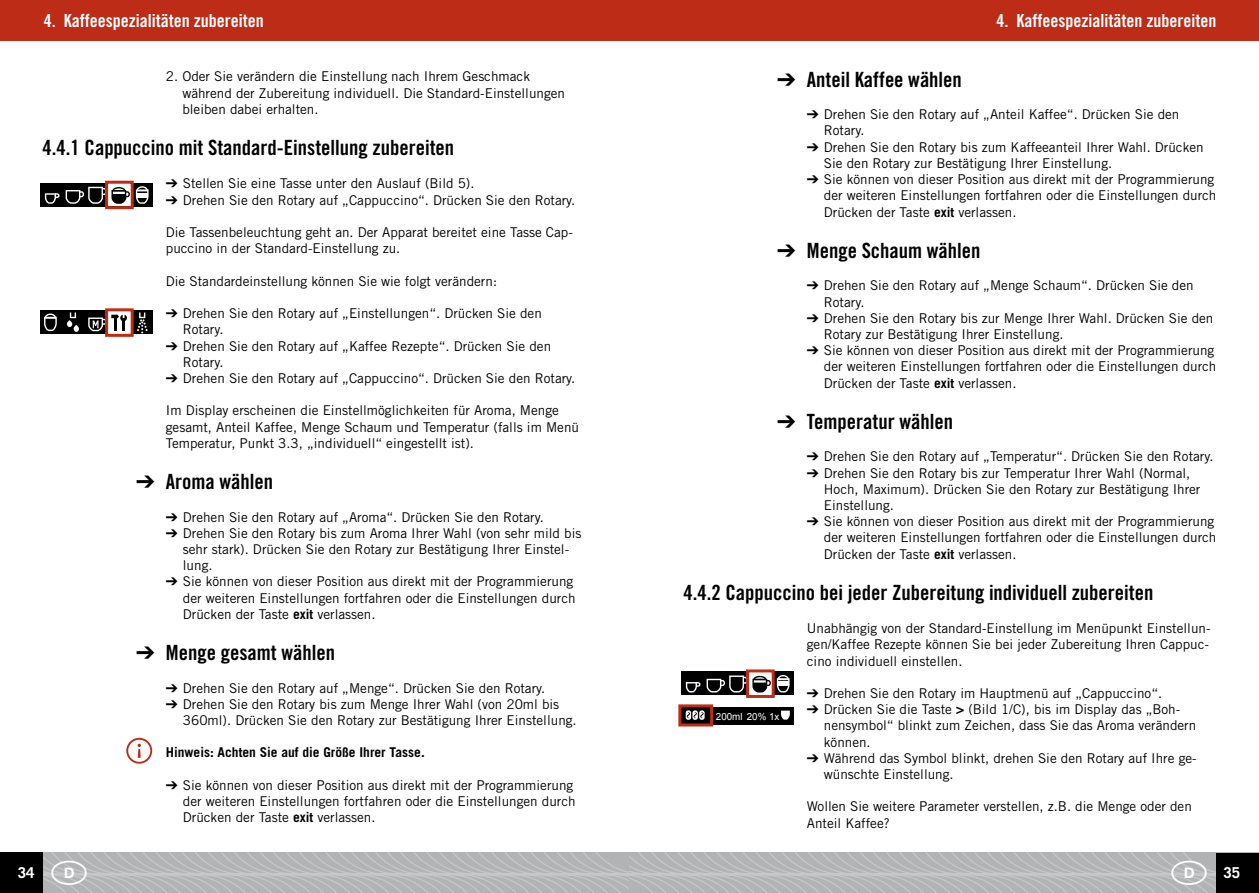
<style>
.page{position:relative;width:1259px;height:893px;background:#fff}
.page>*{position:absolute;margin:0;border:0;box-sizing:border-box;transform-origin:0 0}
.t1{font:21px "Trade Gothic LT Std Bd Cn 20";color:#000}
.t2{font:18px "Trade Gothic LT Std Bd Cn 20";color:#fff}
.t3{font:700 15px "Trade Gothic LT Std";color:#fff}
.t4{font:13.5px/16.2px "Trade Gothic LT Std";color:#000}
.t5{font:700 13.5px "Trade Gothic LT Std";color:#000}
.t6{font:9.75px "Arial";color:#fff}
.s1{font-weight:700}
</style>
<div class="page">
<div style="left:40px;top:183px;width:113px;height:24px;background:#000"></div>
<svg style="left:45px;top:193px;width:15px;height:11px"></svg>
<svg style="left:66px;top:180px;width:83px;height:30px"></svg>
<div style="left:40px;top:310px;width:113px;height:24px;background:#000"></div>
<svg style="left:44px;top:314px;width:13px;height:17px"></svg>
<svg style="left:70px;top:312px;width:6px;height:6px"></svg>
<svg style="left:67px;top:320px;width:6px;height:7px"></svg>
<svg style="left:74px;top:325px;width:5px;height:7px"></svg>
<svg style="left:88px;top:308px;width:60px;height:29px"></svg>
<div style="left:126px;top:738px;width:26px;height:26px;border:2px solid #bd2c16;border-radius:50%"></div>
<svg style="left:138px;top:744px;width:3px;height:14px"></svg>
<div style="left:681px;top:672px;width:113px;height:23px;background:#000"></div>
<div style="left:681px;top:707px;width:113px;height:18px;background:#000"></div>
<hr style="left:681px;top:707px;width:113px;height:1px;background:#fff">
<svg style="left:678px;top:669px;width:112px;height:58px"></svg>
<div style="left:0;top:0;width:629px;height:40px;background:#bd2c16"></div>
<div style="left:0;top:853px;width:42px;height:40px;background:#000"></div>
<div style="left:629px;top:0;width:630px;height:40px;background:#bd2c16"></div>
<div style="left:1216px;top:853px;width:43px;height:40px;background:#000"></div>
<svg style="left:42px;top:853px;width:1174px;height:40px;background:#b6b7b8"></svg>
<h2 class="t2" style="left:44px;top:9px;width:221px">4. Kaffeespezialitäten zubereiten</h2>
<h2 class="t2" style="left:996px;top:9px;width:221px">4. Kaffeespezialitäten zubereiten</h2>
<p class="t4" style="left:182px;top:68px;width:384px;text-indent:-16px">2. Oder Sie verändern die Einstellung nach Ihrem Geschmack während der Zubereitung individuell. Die Standard-Einstellungen bleiben dabei erhalten.</p>
<h1 class="t1" style="left:43px;top:135px;width:413px">4.4.1 Cappuccino mit Standard-Einstellung zubereiten</h1>
<p class="t4" style="left:183px;top:175px;width:394px">Stellen Sie eine Tasse unter den Auslauf (Bild 5).<br>Drehen Sie den Rotary auf „Cappuccino“. Drücken Sie den Rotary.</p>
<p class="t4" style="left:166px;top:224px;width:408px">Die Tassenbeleuchtung geht an. Der Apparat bereitet eine Tasse Cap&shy;puccino in der Standard-Einstellung zu.</p>
<p class="t4" style="left:166px;top:273px;width:333px">Die Standardeinstellung können Sie wie folgt verändern:</p>
<p class="t4" style="left:183px;top:305px;width:394px">Drehen Sie den Rotary auf „Einstellungen“. Drücken Sie den Rotary.<br>Drehen Sie den Rotary auf „Kaffee Rezepte“. Drücken Sie den Rotary.<br>Drehen Sie den Rotary auf „Cappuccino“. Drücken Sie den Rotary.</p>
<p class="t4" style="left:166px;top:402px;width:415px">Im Display erscheinen die Einstellmöglichkeiten für Aroma, Menge gesamt, Anteil Kaffee, Menge Schaum und Temperatur (falls im Menü<br>Temperatur, Punkt 3.3, „individuell“ eingestellt ist).</p>
<h1 class="t1" style="left:166px;top:469px;width:109px">Aroma wählen</h1>
<p class="t4" style="left:183px;top:508px;width:400px">Drehen Sie den Rotary auf „Aroma“. Drücken Sie den Rotary.<br>Drehen Sie den Rotary bis zum Aroma Ihrer Wahl (von sehr mild bis sehr stark). Drücken Sie den Rotary zur Bestätigung Ihrer Einstel&shy;lung.<br>Sie können von dieser Position aus direkt mit der Programmierung der weiteren Einstellungen fortfahren oder die Einstellungen durch Drücken der Taste <span class="s1">exit</span> verlassen.</p>
<h1 class="t1" style="left:166px;top:640px;width:171px">Menge gesamt wählen</h1>
<p class="t4" style="left:183px;top:679px;width:395px">Drehen Sie den Rotary auf „Menge“. Drücken Sie den Rotary.<br>Drehen Sie den Rotary bis zum Menge Ihrer Wahl (von 20ml bis<br>360ml). Drücken Sie den Rotary zur Bestätigung Ihrer Einstellung.</p>
<p class="t5" style="left:166px;top:744px;width:260px">Hinweis: Achten Sie auf die Größe Ihrer Tasse.</p>
<p class="t4" style="left:183px;top:777px;width:394px">Sie können von dieser Position aus direkt mit der Programmierung der weiteren Einstellungen fortfahren oder die Einstellungen durch<br>Drücken der Taste <span class="s1">exit</span> verlassen.</p>
<h1 class="t1" style="left:807px;top:67px;width:157px">Anteil Kaffee wählen</h1>
<p class="t4" style="left:824px;top:106px;width:394px">Drehen Sie den Rotary auf „Anteil Kaffee“. Drücken Sie den Rotary.<br>Drehen Sie den Rotary bis zum Kaffeeanteil Ihrer Wahl. Drücken Sie den Rotary zur Bestätigung Ihrer Einstellung.<br>Sie können von dieser Position aus direkt mit der Programmierung der weiteren Einstellungen fortfahren oder die Einstellungen durch Drücken der Taste <span class="s1">exit</span> verlassen.</p>
<h1 class="t1" style="left:807px;top:238px;width:175px">Menge Schaum wählen</h1>
<p class="t4" style="left:824px;top:277px;width:394px">Drehen Sie den Rotary auf „Menge Schaum“. Drücken Sie den Rotary.<br>Drehen Sie den Rotary bis zur Menge Ihrer Wahl. Drücken Sie den Rotary zur Bestätigung Ihrer Einstellung.<br>Sie können von dieser Position aus direkt mit der Programmierung der weiteren Einstellungen fortfahren oder die Einstellungen durch Drücken der Taste <span class="s1">exit</span> verlassen.</p>
<h1 class="t1" style="left:807px;top:409px;width:148px">Temperatur wählen</h1>
<p class="t4" style="left:824px;top:448px;width:394px">Drehen Sie den Rotary auf „Temperatur“. Drücken Sie den Rotary.<br>Drehen Sie den Rotary bis zur Temperatur Ihrer Wahl (Normal, Hoch, Maximum). Drücken Sie den Rotary zur Bestätigung Ihrer Einstellung.<br>Sie können von dieser Position aus direkt mit der Programmierung der weiteren Einstellungen fortfahren oder die Einstellungen durch Drücken der Taste <span class="s1">exit</span> verlassen.</p>
<h1 class="t1" style="left:683px;top:580px;width:471px">4.4.2 Cappuccino bei jeder Zubereitung individuell zubereiten</h1>
<p class="t4" style="left:807px;top:620px;width:405px;text-align:justify">Unabhängig von der Standard-Einstellung im Menüpunkt Einstellun&shy;gen/Kaffee Rezepte können Sie bei jeder Zubereitung Ihren Cappuc&shy;cino individuell einstellen.</p>
<p class="t4" style="left:824px;top:685px;width:374px">Drehen Sie den Rotary im Hauptmenü auf „Cappuccino“.<br>Drücken Sie die Taste <span class="s1">&gt;</span> (Bild 1/C), bis im Display das „Boh&shy;nensymbol“ blinkt zum Zeichen, dass Sie das Aroma verändern können.<br>Während das Symbol blinkt, drehen Sie den Rotary auf Ihre ge&shy;wünschte Einstellung.</p>
<p class="t4" style="left:807px;top:798px;width:386px">Wollen Sie weitere Parameter verstellen, z.B. die Menge oder den<br>Anteil Kaffee?</p>
<p class="t6" style="left:716px;top:711px;width:65px">.##$% .#0 !-</p>
<p class="t3" style="left:18px;top:863px;width:18px">34</p>
<p class="t3" style="left:1223px;top:863px;width:18px">35</p>
</div>
